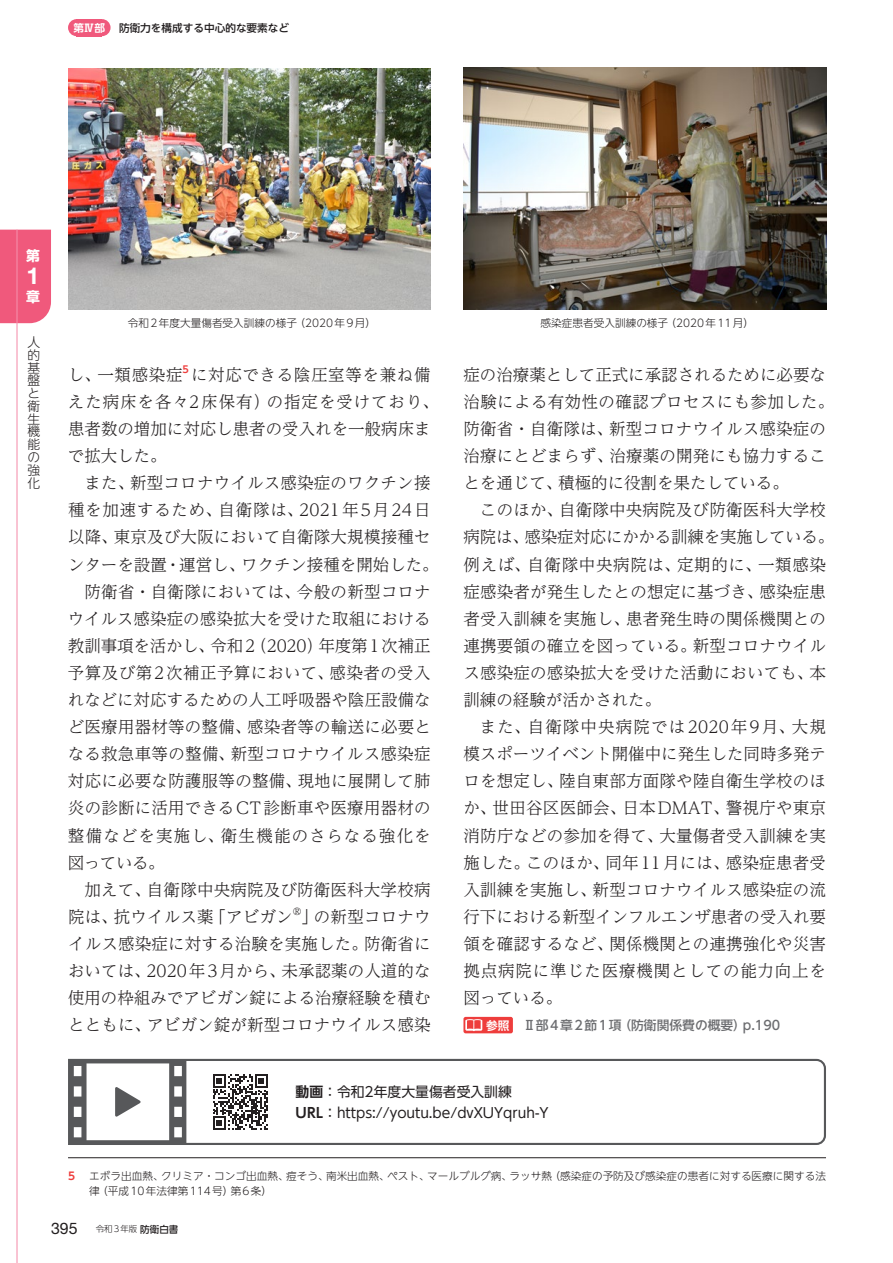
<style>
.page{position:relative;width:893px;height:1263px;background:#fff}
.page>*{position:absolute;margin:0;border:0;box-sizing:border-box;transform-origin:0 0}
.t1{font:700 23.4px "Helvetica Neue LT Std";color:#fff}
.t2{font:300 16.5px/27.2px "UD Reimin Pr 6 N";letter-spacing:.015em;color:#231f20;text-align:justify}
.t3{font:300 16.5px/27.2px "UD Reimin Pr 6 N";letter-spacing:.04em;color:#231f20}
.t4{font:300 16.5px "UD Reimin Pr 6 N";letter-spacing:-.005em;color:#231f20}
.t5{font:300 16.5px "UD Reimin Pr 6 N";letter-spacing:.05em;color:#231f20}
.t6{font:300 16.5px "UD Reimin Pr 6 N";letter-spacing:.07em;color:#231f20}
.t7{font:13.8px/21.3px "UD Shin Go NT Pr 6 N";color:#231f20}
.t8{font:700 13.8px "UD Shin Go NT Pr 6 N";color:#fff}
.t9{font:500 12.75px "UD Shin Go NT Pr 6 N";color:#6c6d70}
.t10{font:300 12.75px/12.8px "UD Shin Go NT Pr 6 N";color:#231f20;text-align:justify}
.t11{font:300 10.65px/14.9px "UD Shin Go NT Pr 6 N";color:#231f20}
.t12{font:500 10.65px "UD Shin Go NT Pr 6 N";color:#231f20}
.t13{font:700 10.65px "UD Shin Go NT Pr 6 N De";color:#fff}
.t14{font:700 10.65px "UD Shin Go NT Pr 6 N De";color:#ee3d3c}
.t15{font:700 9.6px "UD Shin Go NT Pr 6 N De";color:#ee3d3c}
.t16{font:300 9.6px "UD Reimin Pr 6 N";color:#231f20}
.t17{font:300 8.55px "UD Shin Go NT Pr 6 N";letter-spacing:.065em;color:#231f20}
.s1{font-family:"UD Shin Go NT Pr 6 N De";font-weight:700;font-size:11.7px;color:#fff}
.s2{font-family:"UD Shin Go NT Pr 6 N De";font-weight:700}
.s3{font-family:"Helvetica Neue LT Std";font-weight:400;font-size:15.9px}
.s4{font-weight:500;font-size:9.6px}
</style>
<div class="page">
<hr style="left:68px;top:1157px;width:758px;height:1px;background:#231f20">
<div style="left:463px;top:1017px;width:50px;height:16px;background:#ee3d3c;border-radius:2px"></div>
<svg style="left:465px;top:1019px;width:17px;height:12px"></svg>
<img style="left:68px;top:68px;width:363px;height:241px">
<img style="left:463px;top:68px;width:363px;height:241px">
<svg style="left:68px;top:1058px;width:758px;height:87px"></svg>
<svg style="left:69px;top:1060px;width:117px;height:84px"></svg>
<div style="left:0;top:230px;width:51px;height:93px;background:#f0597c"></div>
<hr style="left:16px;top:230px;width:2px;height:1033px;background:#f490ac">
<div style="left:77px;top:19px;width:25px;height:17px;background:#f0597c"></div>
<div style="left:68px;top:19px;width:17px;height:17px;background:#f0597c;border-radius:50%"></div>
<div style="left:94px;top:19px;width:17px;height:17px;background:#f0597c;border-radius:50%"></div>
<p class="t13" style="left:73px;top:19px;width:33px">第Ⅳ部</p>
<p class="t12" style="left:119px;top:19px;width:172px">防衛力を構成する中心的な要素など</p>
<p class="t8" style="left:26px;top:245px;width:15px">第</p>
<h1 class="t1" style="left:26px;top:261px;width:11px">1</h1>
<p class="t8" style="left:26px;top:285px;width:15px">章</p>
<p class="t10" style="left:28px;top:335px;width:14px">人的基盤と衛生機能の強化</p>
<p class="t11" style="left:128px;top:315px;width:250px">令和2年度大量傷者受入訓練の様子（2020年9月）</p>
<p class="t11" style="left:541px;top:315px;width:215px">感染症患者受入訓練の様子（2020年11月）</p>
<p class="t2" style="left:68px;top:360px;width:116px">し、一類感染症</p>
<p class="t15" style="left:183px;top:361px;width:8px">5</p>
<p class="t3" style="left:68px;top:360px;width:372px;text-indent:123px">に対応できる陰圧室等を兼ね備えた病床を各々2床保有）の指定を受けており、患者数の増加に対応し患者の受入れを一般病床まで拡大した。</p>
<p class="t2" style="left:84px;top:469px;width:347px">また、新型コロナウイルス感染症のワクチン接</p>
<p class="t5" style="left:68px;top:497px;width:364px">種を加速するため、自衛隊は、2021年5月24日</p>
<p class="t2" style="left:68px;top:523px;width:364px">以降、東京及び大阪において自衛隊大規模接種セ</p>
<p class="t2" style="left:68px;top:550px;width:372px">ンターを設置・運営し、ワクチン接種を開始した。</p>
<p class="t2" style="left:84px;top:577px;width:348px">防衛省・自衛隊においては、今般の新型コロナ</p>
<p class="t2" style="left:68px;top:604px;width:364px">ウイルス感染症の感染拡大を受けた取組における</p>
<p class="t4" style="left:68px;top:632px;width:364px">教訓事項を活かし、令和2（2020）年度第1次補正</p>
<p class="t2" style="left:68px;top:658px;width:364px">予算及び第2次補正予算において、感染者の受入</p>
<p class="t2" style="left:68px;top:686px;width:364px">れなどに対応するための人工呼吸器や陰圧設備な</p>
<p class="t2" style="left:68px;top:713px;width:365px">ど医療用器材等の整備、感染者等の輸送に必要と</p>
<p class="t2" style="left:68px;top:740px;width:364px">なる救急車等の整備、新型コロナウイルス感染症</p>
<p class="t2" style="left:68px;top:767px;width:364px">対応に必要な防護服等の整備、現地に展開して肺</p>
<p class="t2" style="left:68px;top:794px;width:364px">炎の診断に活用できるCT診断車や医療用器材の</p>
<p class="t6" style="left:68px;top:822px;width:364px">整備などを実施し、衛生機能のさらなる強化を</p>
<p class="t2" style="left:68px;top:848px;width:98px">図っている。</p>
<p class="t2" style="left:85px;top:875px;width:347px">加えて、自衛隊中央病院及び防衛医科大学校病</p>
<p class="t2" style="left:68px;top:902px;width:226px">院は、抗ウイルス薬「アビガン</p>
<p class="t16" style="left:293px;top:903px;width:10px">®</p>
<p class="t2" style="left:68px;top:902px;width:364px;text-indent:233px">」の新型コロナウイルス感染症に対する治験を実施した。防衛省においては、2020年3月から、未承認薬の人道的な使用の枠組みでアビガン錠による治療経験を積むとともに、アビガン錠が新型コロナウイルス感染</p>
<p class="t2" style="left:463px;top:360px;width:372px;text-align:left">症の治療薬として正式に承認されるために必要な治験による有効性の確認プロセスにも参加した。防衛省・自衛隊は、新型コロナウイルス感染症の治療にとどまらず、治療薬の開発にも協力することを通じて、積極的に役割を果たしている。</p>
<p class="t2" style="left:463px;top:496px;width:372px;text-align:left;text-indent:16px">このほか、自衛隊中央病院及び防衛医科大学校病院は、感染症対応にかかる訓練を実施している。例えば、自衛隊中央病院は、定期的に、一類感染症感染者が発生したとの想定に基づき、感染症患者受入訓練を実施し、患者発生時の関係機関との連携要領の確立を図っている。新型コロナウイルス感染症の感染拡大を受けた活動においても、本訓練の経験が活かされた。</p>
<p class="t2" style="left:463px;top:713px;width:364px;text-indent:16px">また、自衛隊中央病院では2020年9月、大規模スポーツイベント開催中に発生した同時多発テロを想定し、陸自東部方面隊や陸自衛生学校のほか、世田谷区医師会、日本DMAT、警視庁や東京消防庁などの参加を得て、大量傷者受入訓練を実施した。このほか、同年11月には、感染症患者受入訓練を実施し、新型コロナウイルス感染症の流行下における新型インフルエンザ患者の受入れ要領を確認するなど、関係機関との連携強化や災害拠点病院に準じた医療機関としての能力向上を図っている。</p>
<p class="t9" style="left:486px;top:1015px;width:295px"><span class="s1">参照</span> Ⅱ部4章2節1項（防衛関係費の概要）p.190</p>
<p class="t7" style="left:296px;top:1080px;width:254px"><span class="s2">動画</span>：令和2年度大量傷者受入訓練<br><span class="s2">URL</span>：https://youtu.be/dvXUYqruh-Y</p>
<p class="t14" style="left:68px;top:1167px;width:9px">5</p>
<p class="t11" style="left:89px;top:1168px;width:738px">エボラ出血熱、クリミア・コンゴ出血熱、痘そう、南米出血熱、ペスト、マールブルグ病、ラッサ熱（感染症の予防及び感染症の患者に対する医療に関する法律（平成10年法律第114号）第6条）</p>
<p class="t17" style="left:51px;top:1222px;width:129px"><span class="s3">395</span> 令和3年版<span class="s4">防衛白書</span></p>
</div>
